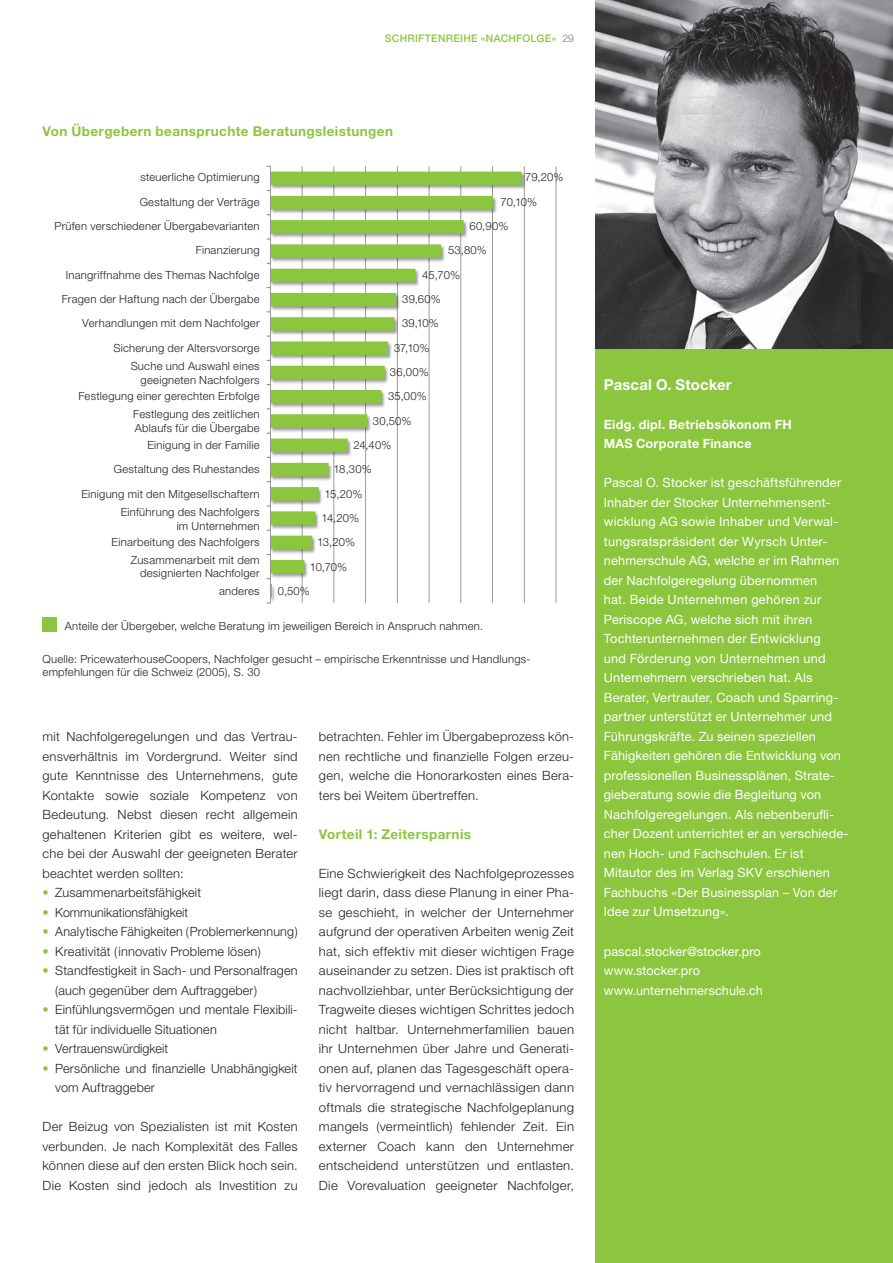
<style>
.page{position:relative;width:893px;height:1263px;background:#fff}
.page>*{position:absolute;margin:0;border:0;box-sizing:border-box;transform-origin:0 0}
.t1{font:700 15px "Helvetica Neue LT Std";letter-spacing:.01em;color:#fff}
.t2{font:700 13.5px "Helvetica Neue LT Std";letter-spacing:.03em;color:#8bc63e}
.t3{font:300 12.75px/19.5px "Helvetica Neue LT Std";letter-spacing:.015em;color:#231f20;text-align:justify}
.t4{font:12.75px/19.5px "Helvetica Neue LT Std";letter-spacing:.01em;color:#fff}
.t5{font:700 12.75px/19.5px "Helvetica Neue LT Std";letter-spacing:.02em;color:#fff}
.t6{font:300 11.25px/24.3px "Helvetica Neue LT Std";letter-spacing:.02em;color:#231f20;text-align:right}
.t7{font:500 10.5px "Helvetica Neue LT Std";letter-spacing:.025em;color:#8bc63e}
.s1{font-weight:300;color:#76787b}
.s2{color:#8bc63e}
</style>
<div class="page">
<div style="left:595px;top:349px;width:298px;height:914px;background:#8bc63e"></div>
<img style="left:595px;top:0;width:298px;height:349px">
<hr style="left:302px;top:166px;width:1px;height:437px;background:#8c8e8f">
<hr style="left:333px;top:166px;width:1px;height:437px;background:#8c8e8f">
<hr style="left:365px;top:166px;width:1px;height:437px;background:#8c8e8f">
<hr style="left:397px;top:166px;width:1px;height:437px;background:#8c8e8f">
<hr style="left:429px;top:166px;width:1px;height:437px;background:#8c8e8f">
<hr style="left:460px;top:166px;width:1px;height:437px;background:#8c8e8f">
<hr style="left:492px;top:166px;width:1px;height:437px;background:#8c8e8f">
<hr style="left:524px;top:166px;width:1px;height:437px;background:#8c8e8f">
<hr style="left:556px;top:166px;width:1px;height:437px;background:#8c8e8f">
<img style="left:271px;top:169px;width:255px;height:434px">
<svg style="left:271px;top:172px;width:251px;height:426px"></svg>
<hr style="left:270px;top:166px;width:1px;height:437px;background:#8c8e8f">
<div style="left:43px;top:618px;width:14px;height:14px;background:#8bc63e"></div>
<p class="t7" style="left:385px;top:32px;width:191px">SCHRIFTENREIHE «NACHFOLGE» <span class="s1">29</span></p>
<p class="t2" style="left:43px;top:123px;width:352px">Von Übergebern beanspruchte Beratungsleistungen</p>
<p class="t6" style="left:55px;top:165px;width:207px">steuerliche Optimierung<br>Gestaltung der Verträge<br>Prüfen verschiedener Übergabevarianten<br>Finanzierung<br>Inangriffnahme des Themas Nachfolge<br>Fragen der Haftung nach der Übergabe<br>Verhandlungen mit dem Nachfolger<br>Sicherung der Altersvorsorge</p>
<p class="t6" style="left:131px;top:359px;width:130px;line-height:13.5px">Suche und Auswahl eines geeigneten Nachfolgers</p>
<p class="t6" style="left:78px;top:387px;width:183px;line-height:18px">Festlegung einer gerechten Erbfolge<br>Festlegung des zeitlichen</p>
<p class="t6" style="left:135px;top:419px;width:126px;line-height:17.1px">Ablaufs für die Übergabe<br>Einigung in der Familie</p>
<p class="t6" style="left:81px;top:457px;width:180px">Gestaltung des Ruhestandes<br>Einigung mit den Mitgesellschaftern</p>
<p class="t6" style="left:121px;top:505px;width:140px;line-height:13.5px">Einführung des Nachfolgers im Unternehmen</p>
<p class="t6" style="left:112px;top:534px;width:149px;line-height:17.2px">Einarbeitung des Nachfolgers<br>Zusammenarbeit mit dem</p>
<p class="t6" style="left:140px;top:564px;width:121px;line-height:17.9px">designierten Nachfolger anderes</p>
<p class="t6" style="left:525px;top:165px;width:40px">79,20%</p>
<p class="t6" style="left:501px;top:189px;width:38px">70,10%</p>
<p class="t6" style="left:469px;top:214px;width:40px">60,90%</p>
<p class="t6" style="left:448px;top:238px;width:40px">53,80%</p>
<p class="t6" style="left:422px;top:262px;width:39px">45,70%</p>
<p class="t6" style="left:402px;top:287px;width:40px">39,60%</p>
<p class="t6" style="left:402px;top:311px;width:38px">39,10%</p>
<p class="t6" style="left:394px;top:335px;width:37px">37,10%</p>
<p class="t6" style="left:390px;top:360px;width:40px">36,00%</p>
<p class="t6" style="left:388px;top:384px;width:40px">35,00%</p>
<p class="t6" style="left:373px;top:408px;width:40px">30,50%</p>
<p class="t6" style="left:354px;top:433px;width:39px">24,40%</p>
<p class="t6" style="left:334px;top:457px;width:40px">18,30%</p>
<p class="t6" style="left:324px;top:481px;width:39px">15,20%</p>
<p class="t6" style="left:321px;top:506px;width:39px">14,20%</p>
<p class="t6" style="left:317px;top:530px;width:39px">13,20%</p>
<p class="t6" style="left:310px;top:554px;width:39px">10,70%</p>
<p class="t6" style="left:278px;top:579px;width:34px">0,50%</p>
<p class="t6" style="left:65px;top:613px;width:420px">Anteile der Übergeber, welche Beratung im jeweiligen Bereich in Anspruch nahmen.</p>
<p class="t6" style="left:43px;top:652px;width:490px;line-height:13.5px;text-align:left">Quelle: PricewaterhouseCoopers, Nachfolger gesucht – empirische Erkenntnisse und Handlungs&shy;empfehlungen für die Schweiz (2005), S. 30</p>
<p class="t3" style="left:43px;top:726px;width:257px">mit Nachfolgeregelungen und das Vertrau&shy;ensverhältnis im Vordergrund. Weiter sind gute Kenntnisse des Unternehmens, gute Kontakte sowie soziale Kompetenz von Bedeutung. Nebst diesen recht allgemein gehaltenen Kriterien gibt es weitere, wel&shy;che bei der Auswahl der geeigneten Berater beachtet werden sollten:</p>
<p class="t3" style="left:43px;top:882px;width:160px"><span class="s2">•</span> Zusammenarbeitsfähigkeit</p>
<p class="t3" style="left:43px;top:902px;width:147px"><span class="s2">•</span> Kommunikationsfähigkeit</p>
<p class="t3" style="left:43px;top:921px;width:257px"><span class="s2">•</span> Analytische Fähigkeiten (Problemerkennung)</p>
<p class="t3" style="left:43px;top:941px;width:220px"><span class="s2">•</span> Kreativität (innovativ Probleme lösen)</p>
<p class="t3" style="left:55px;top:960px;width:244px;text-indent:-13px"><span class="s2">•</span> Standfestigkeit in Sach- und Personalfragen (auch gegenüber dem Auftraggeber)</p>
<p class="t3" style="left:55px;top:999px;width:244px;text-indent:-13px"><span class="s2">•</span> Einfühlungsvermögen und mentale Flexibili&shy;tät für individuelle Situationen</p>
<p class="t3" style="left:43px;top:1038px;width:127px"><span class="s2">•</span> Vertrauenswürdigkeit</p>
<p class="t3" style="left:55px;top:1058px;width:244px;text-indent:-13px"><span class="s2">•</span> Persönliche und finanzielle Unabhängigkeit vom Auftraggeber</p>
<p class="t3" style="left:43px;top:1116px;width:257px">Der Beizug von Spezialisten ist mit Kosten verbunden. Je nach Komplexität des Falles können diese auf den ersten Blick hoch sein.<br>Die Kosten sind jedoch als Investition zu</p>
<p class="t3" style="left:319px;top:726px;width:257px">betrachten. Fehler im Übergabeprozess kön&shy;nen rechtliche und finanzielle Folgen erzeu&shy;gen, welche die Honorarkosten eines Bera&shy;ters bei Weitem übertreffen.</p>
<p class="t2" style="left:319px;top:825px;width:154px">Vorteil 1: Zeitersparnis</p>
<p class="t3" style="left:319px;top:863px;width:257px">Eine Schwierigkeit des Nachfolgeprozesses liegt darin, dass diese Planung in einer Pha&shy;se geschieht, in welcher der Unternehmer aufgrund der operativen Arbeiten wenig Zeit hat, sich effektiv mit dieser wichtigen Frage auseinander zu setzen. Dies ist praktisch oft nachvollziehbar, unter Berücksichtigung der Tragweite dieses wichtigen Schrittes jedoch nicht haltbar. Unternehmerfamilien bauen ihr Unternehmen über Jahre und Generati&shy;onen auf, planen das Tagesgeschäft opera&shy;tiv hervorragend und vernachlässigen dann oftmals die strategische Nachfolgeplanung mangels (vermeintlich) fehlender Zeit. Ein externer Coach kann den Unternehmer entscheidend unterstützen und entlasten.<br>Die Vorevaluation geeigneter Nachfolger,</p>
<p class="t1" style="left:604px;top:375px;width:129px">Pascal O. Stocker</p>
<p class="t5" style="left:604px;top:414px;width:190px">Eidg. dipl. Betriebsökonom FH<br>MAS Corporate Finance</p>
<p class="t4" style="left:604px;top:473px;width:246px">Pascal O. Stocker ist geschäftsführender Inhaber der Stocker Unternehmensent&shy;wicklung AG sowie Inhaber und Verwal&shy;tungsratspräsident der Wyrsch Unter&shy;nehmerschule AG, welche er im Rahmen der Nachfolgeregelung übernommen<br>hat. Beide Unternehmen gehören zur Periscope AG, welche sich mit ihren Tochterunternehmen der Entwicklung<br>und Förderung von Unternehmen und Unternehmern verschrieben hat. Als Berater, Vertrauter, Coach und Sparring&shy;partner unterstützt er Unternehmer und Führungskräfte. Zu seinen speziellen Fähigkeiten gehören die Entwicklung von professionellen Businessplänen, Strate&shy;gieberatung sowie die Begleitung von Nachfolgeregelungen. Als nebenberufli&shy;cher Dozent unterrichtet er an verschiede&shy;nen Hoch- und Fachschulen. Er ist Mitautor des im Verlag SKV erschienen Fachbuchs «Der Businessplan – Von der Idee zur Umsetzung».</p>
<p class="t4" style="left:604px;top:941px;width:161px">pascal.stocker@stocker.pro www.stocker.pro www.unternehmerschule.ch</p>
</div>
